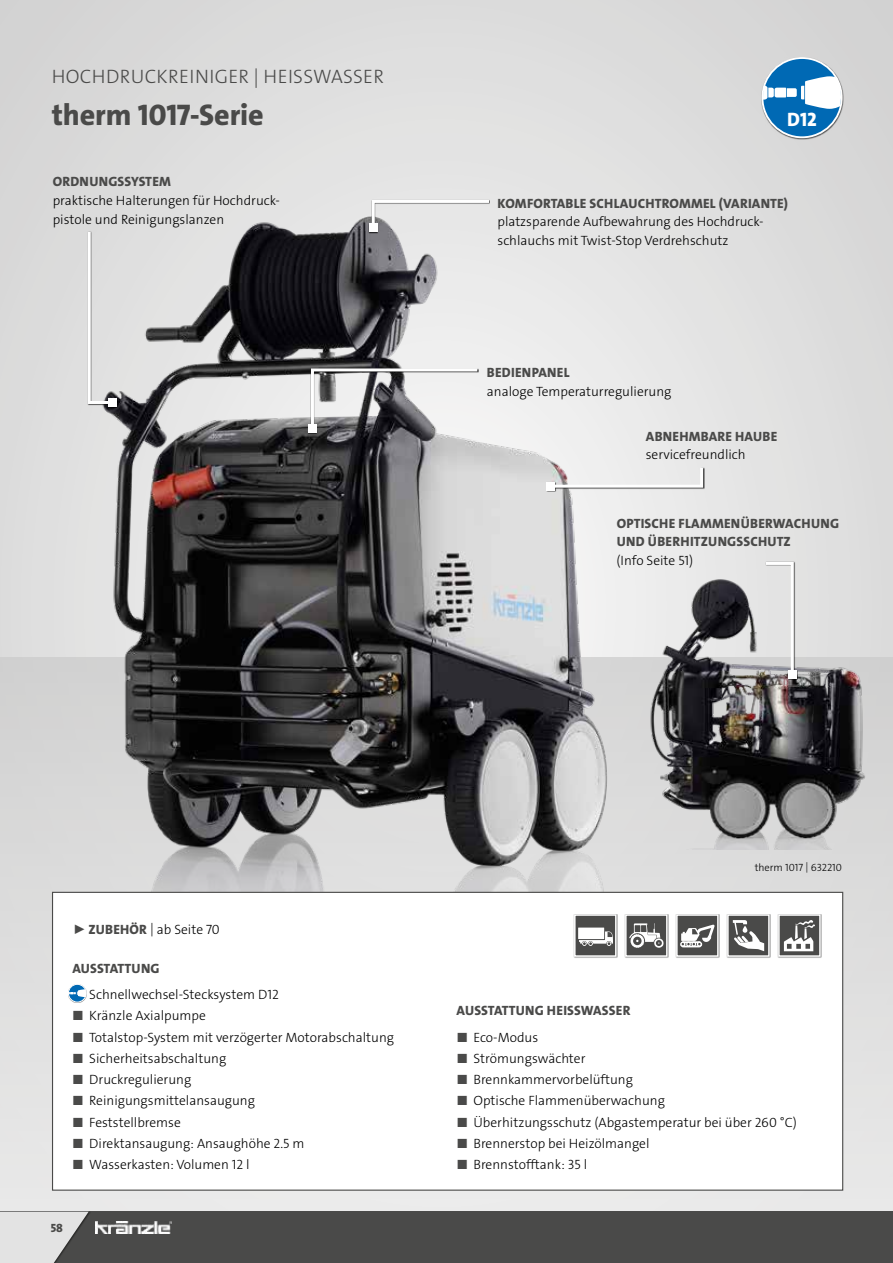
<style>
.page{position:relative;width:893px;height:1263px;background:#fff}
.page>*{position:absolute;margin:0;border:0;box-sizing:border-box;transform-origin:0 0}
.t1{font:30px "The Sans LP8 Ex Bld";letter-spacing:-.005em;color:#4a4a49}
.t2{font:19.5px "The Sans LP3 Lig";letter-spacing:.015em;color:#4a4a49}
.t3{font:19.5px "The Sans LP8 Ex Bld";color:#fff}
.t4{font:13.5px/18.8px "The Sans LP3 Lig";color:#000}
.t5{font:13.5px/18.8px "The Sans LP8 Ex Bld";letter-spacing:.015em;color:#4a4a49}
.t6{font:12px "The Sans LP8 Ex Bld";color:#4a4a49}
.t7{font:10.5px "The Sans LP3 Lig";color:#000}
.s1{font-family:"The Sans LP8 Ex Bld";color:#4a4a49}
.s2{color:#4a4a49}
</style>
<div class="page">
<div style="left:0;top:0;width:893px;height:1224px;background:#dcdcdc"></div>
<div style="left:0;top:657px;width:893px;height:606px;background:linear-gradient(to bottom,#d0d0d0,#ecebeb)"></div>
<div style="left:0;top:1211px;width:893px;height:52px;background:#4a4a49"></div>
<svg style="left:0;top:1211px;width:89px;height:52px"></svg>
<img style="left:95px;top:1221px;width:77px;height:12px">
<img style="left:53px;top:188px;width:693px;height:704px">
<div style="left:52px;top:892px;width:791px;height:299px;background:#fff;border:1px solid #4a4a49"></div>
<img style="left:617px;top:552px;width:276px;height:297px">
<div style="left:546px;top:467px;width:158px;height:25px;background:#000;opacity:.8"></div>
<svg style="left:547px;top:465px;width:158px;height:24px"></svg>
<div style="left:547px;top:482px;width:8px;height:8px;background:#fff"></div>
<div style="left:765px;top:562px;width:33px;height:118px;background:#000;opacity:.8"></div>
<svg style="left:763px;top:560px;width:32px;height:118px"></svg>
<div style="left:788px;top:670px;width:8px;height:9px;background:#fff"></div>
<div style="left:87px;top:231px;width:31px;height:177px;background:#000;opacity:.8"></div>
<svg style="left:86px;top:229px;width:31px;height:176px"></svg>
<div style="left:108px;top:398px;width:9px;height:9px;background:#fff"></div>
<div style="left:369px;top:200px;width:121px;height:34px;background:#000;opacity:.8"></div>
<svg style="left:370px;top:198px;width:122px;height:34px"></svg>
<div style="left:369px;top:224px;width:8px;height:8px;background:#fff"></div>
<div style="left:308px;top:368px;width:171px;height:65px;background:#000;opacity:.8"></div>
<svg style="left:309px;top:367px;width:171px;height:63px;background:#b2b2b4"></svg>
<div style="left:308px;top:424px;width:9px;height:8px;background:#fff"></div>
<div style="left:761px;top:57px;width:83px;height:82px;background:#000;opacity:.65"></div>
<div style="left:762px;top:58px;width:80px;height:79px;background:#0069b4;border-radius:50%"></div>
<div style="left:761px;top:57px;width:82px;height:81px;border:2px solid #fff;border-radius:50%"></div>
<svg style="left:763px;top:76px;width:78px;height:33px"></svg>
<div style="left:778px;top:914px;width:44px;height:44px;background:#bfbfbf"></div>
<div style="left:778px;top:914px;width:43px;height:43px;background:#4a4a49;border:2px solid #fff"></div>
<svg style="left:784px;top:920px;width:31px;height:31px"></svg>
<div style="left:574px;top:914px;width:44px;height:44px;background:#bfbfbf"></div>
<div style="left:574px;top:914px;width:43px;height:43px;background:#4a4a49;border:2px solid #fff"></div>
<svg style="left:579px;top:931px;width:34px;height:15px"></svg>
<div style="left:578px;top:927px;width:26px;height:12px;background:#fff"></div>
<div style="left:625px;top:914px;width:44px;height:44px;background:#bfbfbf"></div>
<div style="left:625px;top:914px;width:43px;height:43px;background:#4a4a49;border:2px solid #fff"></div>
<svg style="left:629px;top:923px;width:35px;height:25px"></svg>
<div style="left:676px;top:914px;width:44px;height:44px;background:#bfbfbf"></div>
<div style="left:676px;top:914px;width:43px;height:43px;background:#4a4a49;border:2px solid #fff"></div>
<div style="left:680px;top:941px;width:22px;height:6px;border:2px solid #fff;border-radius:2px"></div>
<svg style="left:681px;top:924px;width:34px;height:23px"></svg>
<div style="left:727px;top:914px;width:44px;height:44px;background:#bfbfbf"></div>
<div style="left:727px;top:914px;width:43px;height:43px;background:#4a4a49;border:2px solid #fff"></div>
<svg style="left:733px;top:920px;width:31px;height:31px"></svg>
<div style="left:68px;top:984px;width:19px;height:19px;background:#000;opacity:.66"></div>
<svg style="left:68px;top:984px;width:18px;height:18px"></svg>
<div style="left:68px;top:984px;width:18px;height:18px;border:1px solid #fff;border-radius:50%"></div>
<svg style="left:69px;top:989px;width:17px;height:8px"></svg>
<h2 class="t2" style="left:52px;top:64px;width:334px">HOCHDRUCKREINIGER | HEISSWASSER</h2>
<h1 class="t1" style="left:52px;top:95px;width:213px">therm 1017-Serie</h1>
<h2 class="t3" style="left:787px;top:107px;width:31px">D12</h2>
<p class="t5" style="left:53px;top:172px;width:120px">ORDNUNGSSYSTEM</p>
<p class="t4" style="left:53px;top:191px;width:229px">praktische Halterungen für Hochdruck&shy;pistole und Reinigungslanzen</p>
<p class="t5" style="left:498px;top:194px;width:292px">KOMFORTABLE SCHLAUCHTROMMEL (VARIANTE)</p>
<p class="t4" style="left:497px;top:213px;width:268px">platzsparende Aufbewahrung des Hochdruck&shy;schlauchs mit Twist-Stop Verdrehschutz</p>
<p class="t5" style="left:487px;top:363px;width:84px">BEDIENPANEL</p>
<p class="t4" style="left:487px;top:382px;width:186px">analoge Temperaturregulierung</p>
<p class="t5" style="left:646px;top:427px;width:133px">ABNEHMBARE HAUBE</p>
<p class="t4" style="left:646px;top:446px;width:101px">servicefreundlich</p>
<p class="t5" style="left:617px;top:514px;width:224px">OPTISCHE FLAMMENÜBERWACHUNG<br>UND ÜBERHITZUNGSSCHUTZ</p>
<p class="t4" style="left:617px;top:551px;width:78px">(Info Seite 51)</p>
<p class="t4" style="left:72px;top:920px;width:149px"><span class="s1">► ZUBEHÖR</span> | ab Seite 70</p>
<p class="t5" style="left:72px;top:959px;width:89px">AUSSTATTUNG</p>
<p class="t4" style="left:89px;top:985px;width:191px">Schnellwechsel-Stecksystem D12</p>
<p class="t4" style="left:72px;top:1006px;width:135px"><span class="s2">■</span> Kränzle Axialpumpe</p>
<p class="t4" style="left:72px;top:1028px;width:323px"><span class="s2">■</span> Totalstop-System mit verzögerter Motorabschaltung</p>
<p class="t4" style="left:72px;top:1049px;width:155px"><span class="s2">■</span> Sicherheitsabschaltung</p>
<p class="t4" style="left:72px;top:1070px;width:120px"><span class="s2">■</span> Druckregulierung</p>
<p class="t4" style="left:72px;top:1092px;width:184px"><span class="s2">■</span> Reinigungsmittelansaugung</p>
<p class="t4" style="left:72px;top:1113px;width:110px"><span class="s2">■</span> Feststellbremse</p>
<p class="t4" style="left:72px;top:1134px;width:234px"><span class="s2">■</span> Direktansaugung: Ansaughöhe 2.5 m</p>
<p class="t4" style="left:72px;top:1155px;width:179px"><span class="s2">■</span> Wasserkasten: Volumen 12 l</p>
<p class="t6" style="left:51px;top:1220px;width:14px">58</p>
<p class="t7" style="left:755px;top:860px;width:89px">therm 1017 | 632210</p>
<p class="t5" style="left:457px;top:1001px;width:175px">AUSSTATTUNG HEISSWASSER</p>
<p class="t4" style="left:456px;top:1028px;width:83px"><span class="s2">■</span> Eco-Modus</p>
<p class="t4" style="left:456px;top:1049px;width:131px"><span class="s2">■</span> Strömungswächter</p>
<p class="t4" style="left:456px;top:1070px;width:178px"><span class="s2">■</span> Brennkammervorbelüftung</p>
<p class="t4" style="left:456px;top:1091px;width:210px"><span class="s2">■</span> Optische Flammenüberwachung</p>
<p class="t4" style="left:456px;top:1113px;width:342px"><span class="s2">■</span> Überhitzungsschutz (Abgastemperatur bei über 260 °C)</p>
<p class="t4" style="left:456px;top:1134px;width:195px"><span class="s2">■</span> Brennerstop bei Heizölmangel</p>
<p class="t4" style="left:456px;top:1155px;width:132px"><span class="s2">■</span> Brennstofftank: 35 l</p>
</div>
